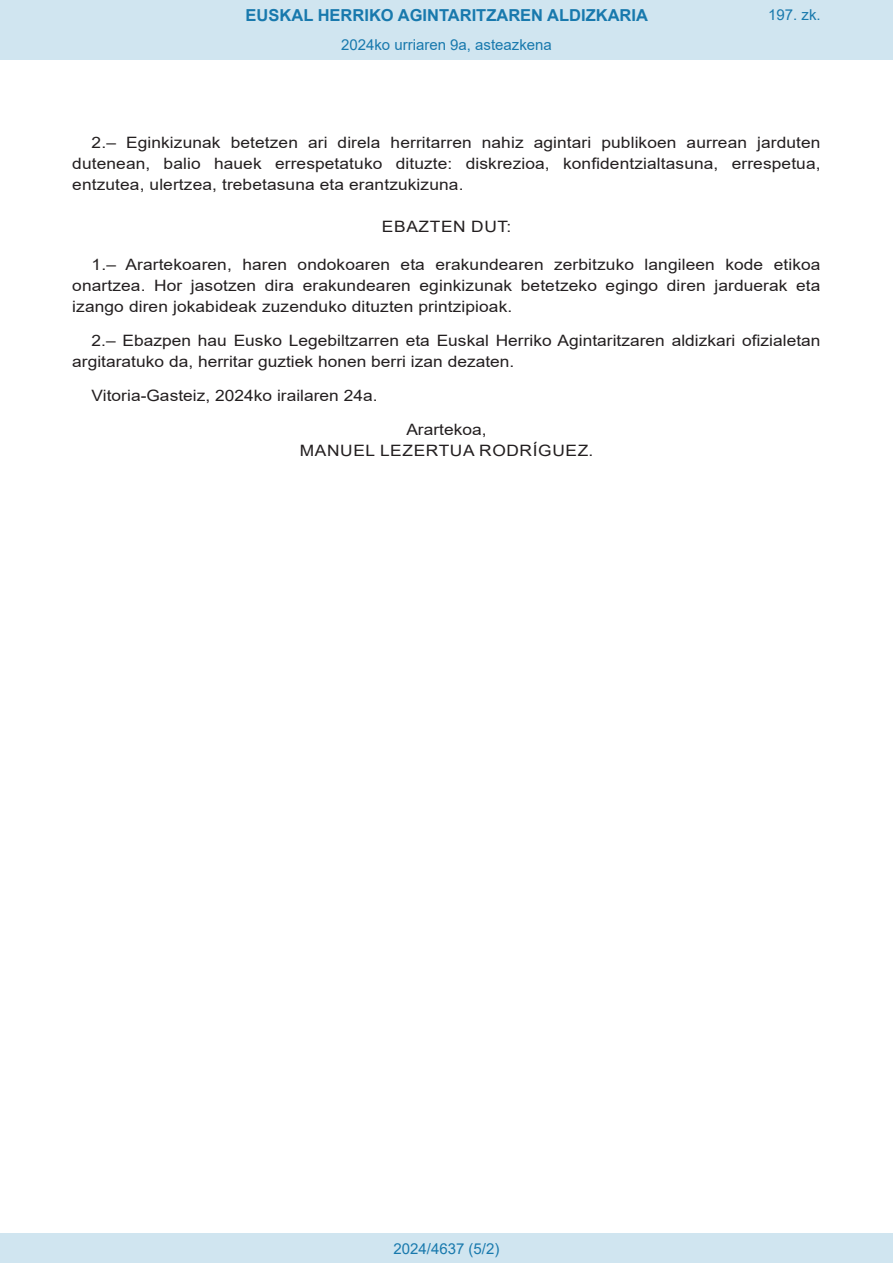
<style>
.page{position:relative;width:893px;height:1263px;background:#fff}
.page>*{position:absolute;margin:0;border:0;box-sizing:border-box;transform-origin:0 0}
.t1{font:700 16.5px "Arial";color:#1879ad}
.BOPVDetalle{font:15.6px/21px "Arial";color:#231f20;text-align:justify;scale:1.11 1}
.BOPVFirmaLugFec{font:15.6px "Arial";color:#231f20;scale:1.11 1}
.BOPVNombreLehen1{font:15.6px "Arial";letter-spacing:.035em;color:#231f20;scale:1.11 1}
.BOPVClave{font:15.6px "Arial";letter-spacing:.035em;color:#231f20;scale:1.11 1}
.BOPVPuestoLehen1{font:15.6px "Arial";color:#231f20;scale:1.11 1}
.Paginacion_Centro{font:15px "Arial";color:#1879ad}
</style>
<div class="page">
<div style="left:0;top:0;width:893px;height:60px;background:#d0e5f0"></div>
<div style="left:0;top:1233px;width:893px;height:30px;background:#d0e5f0"></div>
<p class="t1" style="left:246px;top:3px;width:404px">EUSKAL HERRIKO AGINTARITZAREN ALDIZKARIA</p>
<p class="Paginacion_Centro" style="left:341px;top:35px;width:212px">2024ko urriaren 9a, asteazkena</p>
<p class="Paginacion_Centro" style="left:768px;top:5px;width:54px">197. zk.</p>
<p class="BOPVDetalle" style="left:72px;top:132px;width:676px;text-indent:19px">2.– Eginkizunak betetzen ari direla herritarren nahiz agintari publikoen aurrean jarduten dutenean, balio hauek errespetatuko dituzte: diskrezioa, konfidentzialtasuna, errespetua, entzutea, ulertzea, trebetasuna eta erantzukizuna.</p>
<p class="BOPVClave" style="left:382px;top:216px;width:118px">EBAZTEN DUT:</p>
<p class="BOPVDetalle" style="left:72px;top:254px;width:676px;text-indent:19px">1.– Arartekoaren, haren ondokoaren eta erakundearen zerbitzuko langileen kode etikoa onartzea. Hor jasotzen dira erakundearen eginkizunak betetzeko egingo diren jarduerak eta izango diren jokabideak zuzenduko dituzten printzipioak.</p>
<p class="BOPVDetalle" style="left:72px;top:330px;width:676px;text-indent:19px">2.– Ebazpen hau Eusko Legebiltzarren eta Euskal Herriko Agintaritzaren aldizkari ofizialetan argitaratuko da, herritar guztiek honen berri izan dezaten.</p>
<p class="BOPVFirmaLugFec" style="left:92px;top:385px;width:259px">Vitoria-Gasteiz, 2024ko irailaren 24a.</p>
<p class="BOPVPuestoLehen1" style="left:406px;top:418px;width:74px">Arartekoa,</p>
<p class="BOPVNombreLehen1" style="left:300px;top:439px;width:266px">MANUEL LEZERTUA RODRÍGUEZ.</p>
<p class="Paginacion_Centro" style="left:393px;top:1238px;width:107px">2024/4637 (5/2)</p>
</div>
